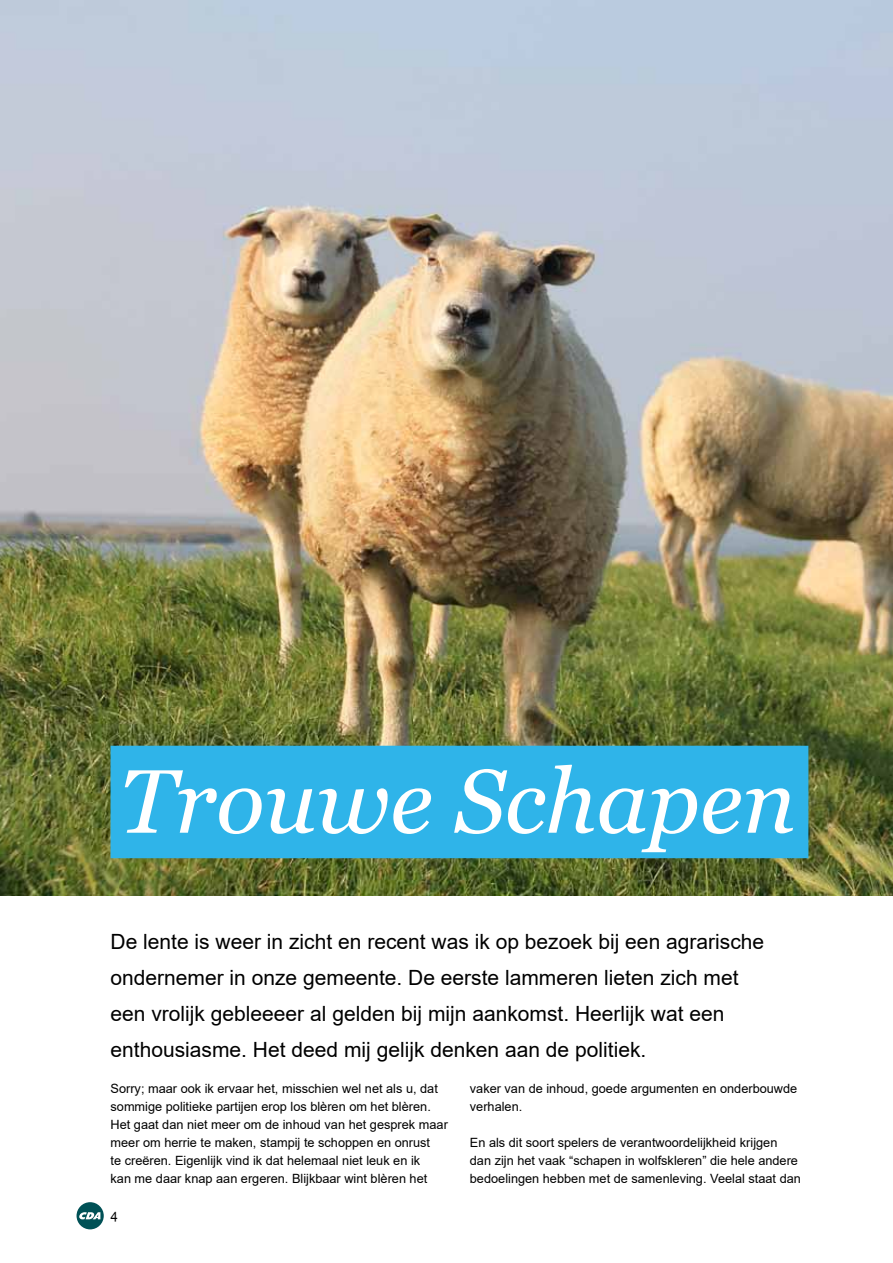
<style>
.page{position:relative;width:893px;height:1263px;background:#fff}
.page>*{position:absolute;margin:0;border:0;box-sizing:border-box;transform-origin:0 0}
.t1{font:italic 90px "Georgia";color:#fff}
.t2{font:21px/36px "Arial";color:#000}
.t3{font:12.75px/18px "Arial";color:#000}
</style>
<div class="page">
<img style="left:0;top:0;width:893px;height:895px">
<div style="left:111px;top:746px;width:697px;height:112px;background:#2fb4e9"></div>
<svg style="left:77px;top:1202px;width:27px;height:27px"></svg>
<h1 class="t1" style="left:119px;top:745px;width:678px">Trouwe Schapen</h1>
<p class="t2" style="left:111px;top:924px;width:655px">De lente is weer in zicht en recent was ik op bezoek bij een agrarische ondernemer in onze gemeente. De eerste lammeren lieten zich met een vrolijk gebleeeer al gelden bij mijn aankomst. Heerlijk wat een enthousiasme. Het deed mij gelijk denken aan de politiek.</p>
<p class="t3" style="left:111px;top:1079px;width:339px">Sorry; maar ook ik ervaar het, misschien wel net als u, dat sommige politieke partijen erop los blèren om het blèren.<br>Het gaat dan niet meer om de inhoud van het gesprek maar meer om herrie te maken, stampij te schoppen en onrust<br>te creëren. Eigenlijk vind ik dat helemaal niet leuk en ik<br>kan me daar knap aan ergeren. Blijkbaar wint blèren het</p>
<p class="t3" style="left:470px;top:1079px;width:329px">vaker van de inhoud, goede argumenten en onderbouwde verhalen.</p>
<p class="t3" style="left:470px;top:1134px;width:333px">En als dit soort spelers de verantwoordelijkheid krijgen dan zijn het vaak “schapen in wolfskleren” die hele andere bedoelingen hebben met de samenleving. Veelal staat dan</p>
<p class="t3" style="left:111px;top:1205px;width:9px">4</p>
</div>
